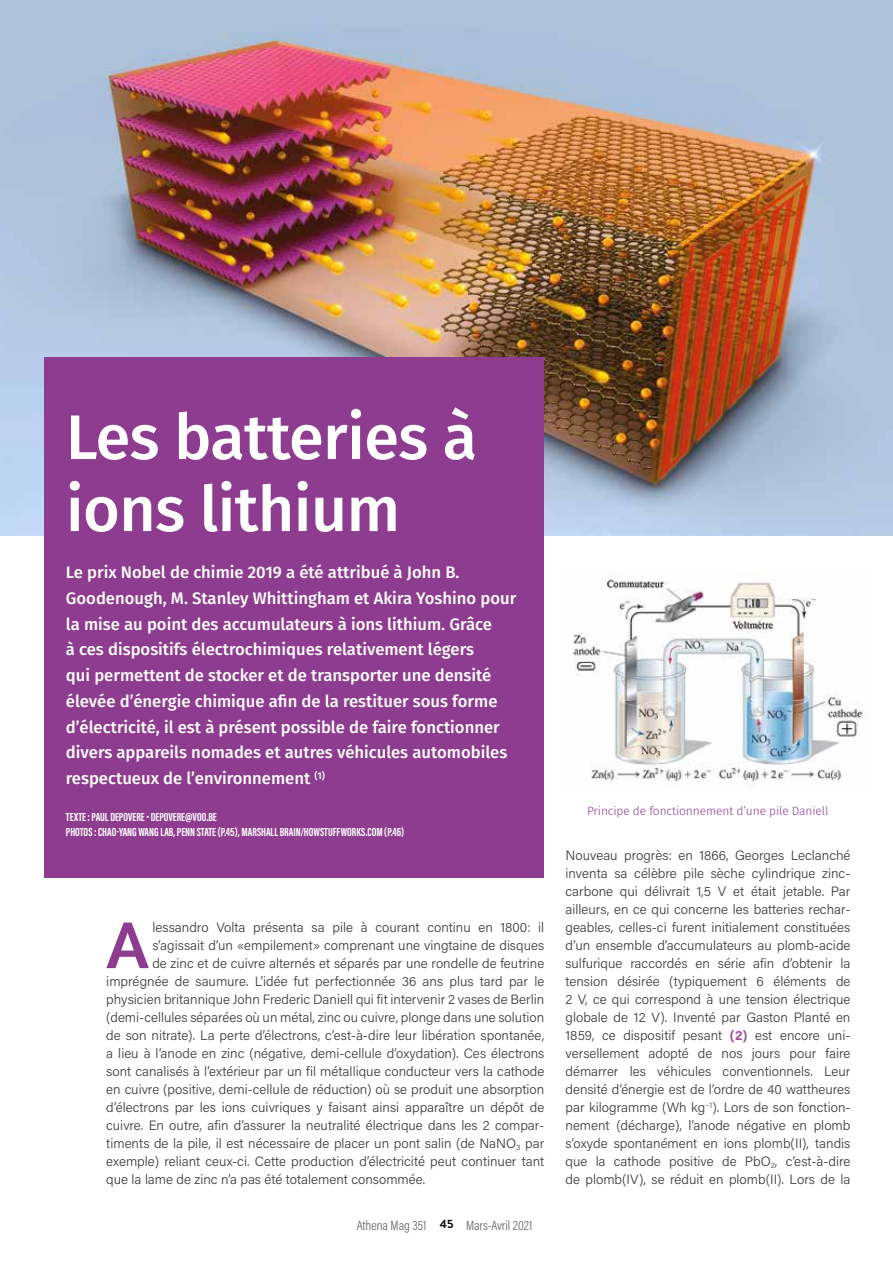
<style>
.page{position:relative;width:893px;height:1263px;background:#fff}
.page>*{position:absolute;margin:0;border:0;box-sizing:border-box;transform-origin:0 0}
.t1{font:600 64.2px "Raleway X";color:#8e3c8f}
.t2{font:500 63px/72px "Fira Sans";letter-spacing:-.01em;color:#fff}
.t3{font:500 16.65px/25.8px "Fira Sans";color:#fff}
.t4{font:300 13.5px/18px "Acumin Pro";color:#3c3c3b;text-align:justify}
.t5{font:300 13.5px "Acumin Pro Cond";color:#646363}
.t6{font:700 12px/15px "Acumin Pro Extra Cond";color:#fff}
.t7{font:300 12px "Fira Sans";letter-spacing:-.01em;color:#8e3c8f}
.s1{font-weight:700;color:#984f99}
</style>
<div class="page">
<img style="left:573px;top:577px;width:295px;height:206px">
<img style="left:0;top:0;width:893px;height:535px">
<div style="left:45px;top:358px;width:499px;height:520px;background:#8e3c8f"></div>
<h2 class="t2" style="left:66px;top:398px;width:413px">Les batteries à ions lithium</h2>
<p class="t3" style="left:66px;top:558px;width:452px">Le prix Nobel de chimie 2019 a été attribué à John B.<br>Goodenough, M. Stanley Whittingham et Akira Yoshino pour la mise au point des accumulateurs à ions lithium. Grâce<br>à ces dispositifs électrochimiques relativement légers<br>qui permettent de stocker et de transporter une densité élevée d’énergie chimique afin de la restituer sous forme d’électricité, il est à présent possible de faire fonctionner divers appareils nomades et autres véhicules automobiles respectueux de l’environnement <sup>(1)</sup></p>
<p class="t6" style="left:66px;top:809px;width:340px">TEXTE: PAUL DEPOVERE • DEPOVERE@VOO.BE<br>PHOTOS: CHAO-YANG WANG LAB, PENN STATE (P.45), MARSHALL BRAIN/HOWSTUFFWORKS.COM (P.46)</p>
<h1 class="t1" style="left:106px;top:909px;width:45px">A</h1>
<p class="t4" style="left:152px;top:918px;width:393px">lessandro Volta présenta sa pile à courant continu en 1800: il</p>
<p class="t4" style="left:152px;top:936px;width:393px">s’agissait d’un «empilement» comprenant une vingtaine de disques</p>
<p class="t4" style="left:152px;top:954px;width:393px">de zinc et de cuivre alternés et séparés par une rondelle de feutrine</p>
<p class="t4" style="left:106px;top:972px;width:439px">imprégnée de saumure. L’idée fut perfectionnée 36 ans plus tard par le</p>
<p class="t4" style="left:106px;top:990px;width:439px">physicien britannique John Frederic Daniell qui fit intervenir 2 vases de Berlin</p>
<p class="t4" style="left:106px;top:1008px;width:439px">(demi-cellules séparées où un métal, zinc ou cuivre, plonge dans une solution</p>
<p class="t4" style="left:106px;top:1026px;width:439px">de son nitrate). La perte d’électrons, c’est-à-dire leur libération spontanée,</p>
<p class="t4" style="left:106px;top:1044px;width:439px">a lieu à l’anode en zinc (négative, demi-cellule d’oxydation). Ces électrons</p>
<p class="t4" style="left:106px;top:1062px;width:439px">sont canalisés à l’extérieur par un fil métallique conducteur vers la cathode</p>
<p class="t4" style="left:106px;top:1080px;width:439px">en cuivre (positive, demi-cellule de réduction) où se produit une absorption</p>
<p class="t4" style="left:106px;top:1098px;width:440px">d’électrons par les ions cuivriques y faisant ainsi apparaître un dépôt de</p>
<p class="t4" style="left:106px;top:1116px;width:439px">cuivre. En outre, afin d’assurer la neutralité électrique dans les 2 compar-</p>
<p class="t4" style="left:106px;top:1134px;width:439px">timents de la pile, il est nécessaire de placer un pont salin (de NaNO<sub>3</sub> par</p>
<p class="t4" style="left:106px;top:1152px;width:439px">exemple) reliant ceux-ci. Cette production d’électricité peut continuer tant</p>
<p class="t4" style="left:106px;top:1170px;width:321px">que la lame de zinc n’a pas été totalement consommée.</p>
<p class="t5" style="left:357px;top:1217px;width:177px">Athena Mag 351 <sup>45</sup> Mars-Avril 2021</p>
<p class="t7" style="left:587px;top:802px;width:243px">Principe de fonctionnement d’une pile Daniell</p>
<p class="t4" style="left:566px;top:846px;width:286px">Nouveau progrès: en 1866, Georges Leclanché inventa sa célèbre pile sèche cylindrique zinc&shy;carbone qui délivrait 1,5 V et était jetable. Par ailleurs, en ce qui concerne les batteries rechar&shy;geables, celles-ci furent initialement constituées d’un ensemble d’accumulateurs au plomb-acide sulfurique raccordés en série afin d’obtenir la tension désirée (typiquement 6 éléments de 2 V, ce qui correspond à une tension électrique globale de 12 V). Inventé par Gaston Planté en 1859, ce dispositif pesant <span class="s1">(2)</span> est encore uni&shy;versellement adopté de nos jours pour faire démarrer les véhicules conventionnels. Leur densité d’énergie est de l’ordre de 40 wattheures par kilogramme (Wh kg<sup>‒1</sup>). Lors de son fonction&shy;nement (décharge), l’anode négative en plomb s’oxyde spontanément en ions plomb(II), tandis que la cathode positive de PbO<sub>2</sub>, c’est-à-dire de plomb(IV), se réduit en plomb(II). Lors de la</p>
</div>
